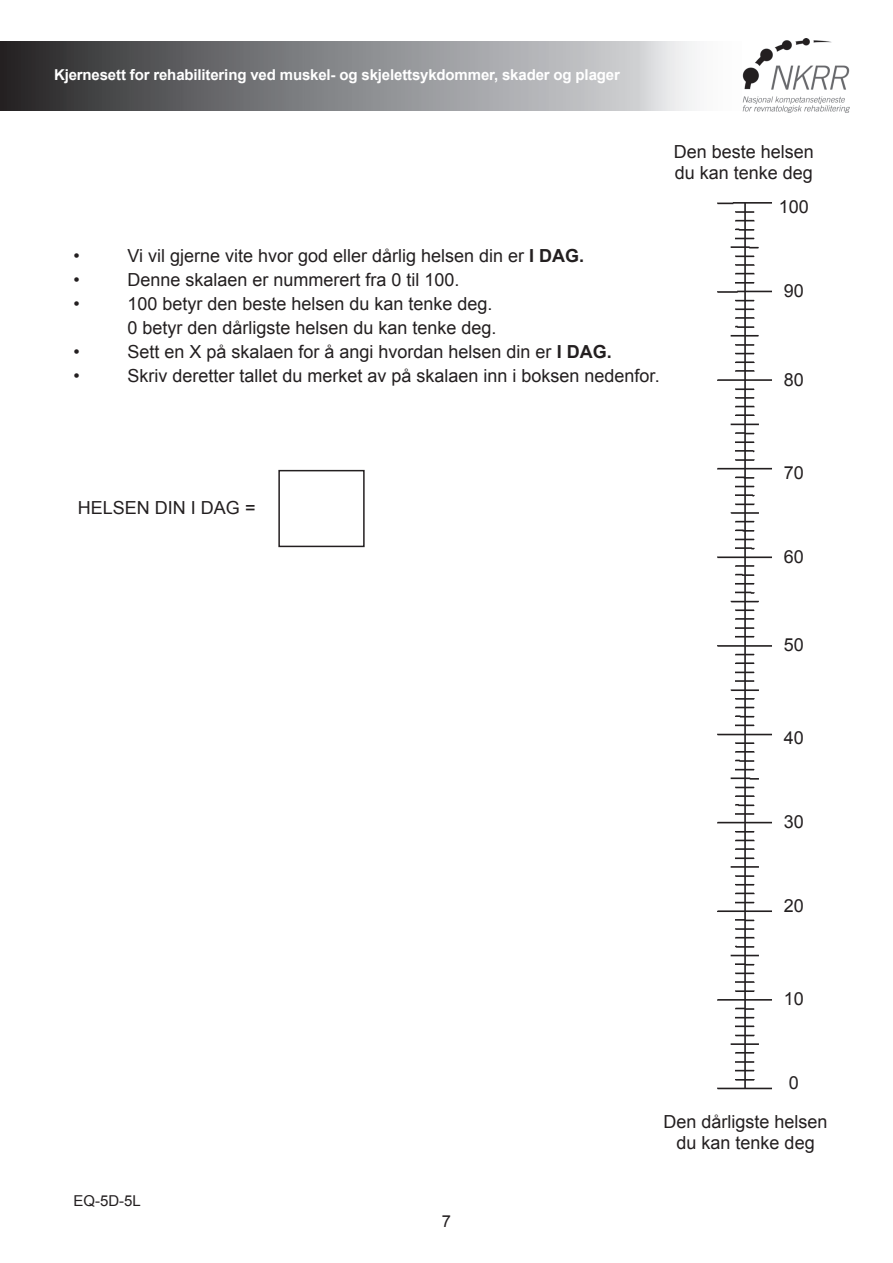
<style>
.page{position:relative;width:893px;height:1263px;background:#fff}
.page>*{position:absolute;margin:0;border:0;box-sizing:border-box;transform-origin:0 0}
.t1{font:18px/21.6px "Arial";color:#231f20}
.t2{font:16.5px "Arial";color:#231f20}
.t3{font:700 15px "Arial";letter-spacing:-.01em;color:#fff}
.t4{font:15px "Arial";color:#231f20}
.s1{font-weight:700}
</style>
<div class="page">
<div style="left:278px;top:470px;width:87px;height:77px;border:2px solid #231f20"></div>
<img style="left:717px;top:202px;width:55px;height:888px">
<img style="left:0;top:42px;width:850px;height:69px">
<img style="left:743px;top:38px;width:106px;height:75px">
<p class="t3" style="left:54px;top:65px;width:567px">Kjernesett for rehabilitering ved muskel- og skjelettsykdommer, skader og plager</p>
<p class="t1" style="left:73px;top:245px;width:8px">•</p>
<p class="t1" style="left:127px;top:245px;width:458px">Vi vil gjerne vite hvor god eller dårlig helsen din er <span class="s1">I DAG.</span></p>
<p class="t1" style="left:73px;top:269px;width:8px">•</p>
<p class="t1" style="left:127px;top:269px;width:334px">Denne skalaen er nummerert fra 0 til 100.</p>
<p class="t1" style="left:73px;top:293px;width:8px">•</p>
<p class="t1" style="left:127px;top:292px;width:371px;line-height:24px">100 betyr den beste helsen du kan tenke deg.<br>0 betyr den dårligste helsen du kan tenke deg.</p>
<p class="t1" style="left:73px;top:341px;width:8px">•</p>
<p class="t1" style="left:127px;top:341px;width:486px">Sett en X på skalaen for å angi hvordan helsen din er <span class="s1">I DAG.</span></p>
<p class="t1" style="left:73px;top:365px;width:8px">•</p>
<p class="t1" style="left:127px;top:365px;width:534px">Skriv deretter tallet du merket av på skalaen inn i boksen nedenfor.</p>
<p class="t1" style="left:674px;top:141px;width:142px">Den beste helsen du kan tenke deg</p>
<p class="t1" style="left:779px;top:196px;width:32px">100</p>
<p class="t1" style="left:784px;top:280px;width:22px">90</p>
<p class="t1" style="left:784px;top:369px;width:22px">80</p>
<p class="t1" style="left:78px;top:497px;width:179px">HELSEN DIN I DAG =</p>
<p class="t1" style="left:784px;top:462px;width:22px">70</p>
<p class="t1" style="left:784px;top:546px;width:22px">60</p>
<p class="t1" style="left:784px;top:634px;width:22px">50</p>
<p class="t1" style="left:784px;top:727px;width:22px">40</p>
<p class="t1" style="left:784px;top:811px;width:22px">30</p>
<p class="t1" style="left:784px;top:895px;width:22px">20</p>
<p class="t1" style="left:784px;top:988px;width:22px">10</p>
<p class="t1" style="left:789px;top:1072px;width:12px">0</p>
<p class="t4" style="left:73px;top:1191px;width:69px">EQ-5D-5L</p>
<p class="t2" style="left:442px;top:1211px;width:11px">7</p>
<p class="t1" style="left:664px;top:1110px;width:166px;text-align:center">Den dårligste helsen du kan tenke deg</p>
</div>
